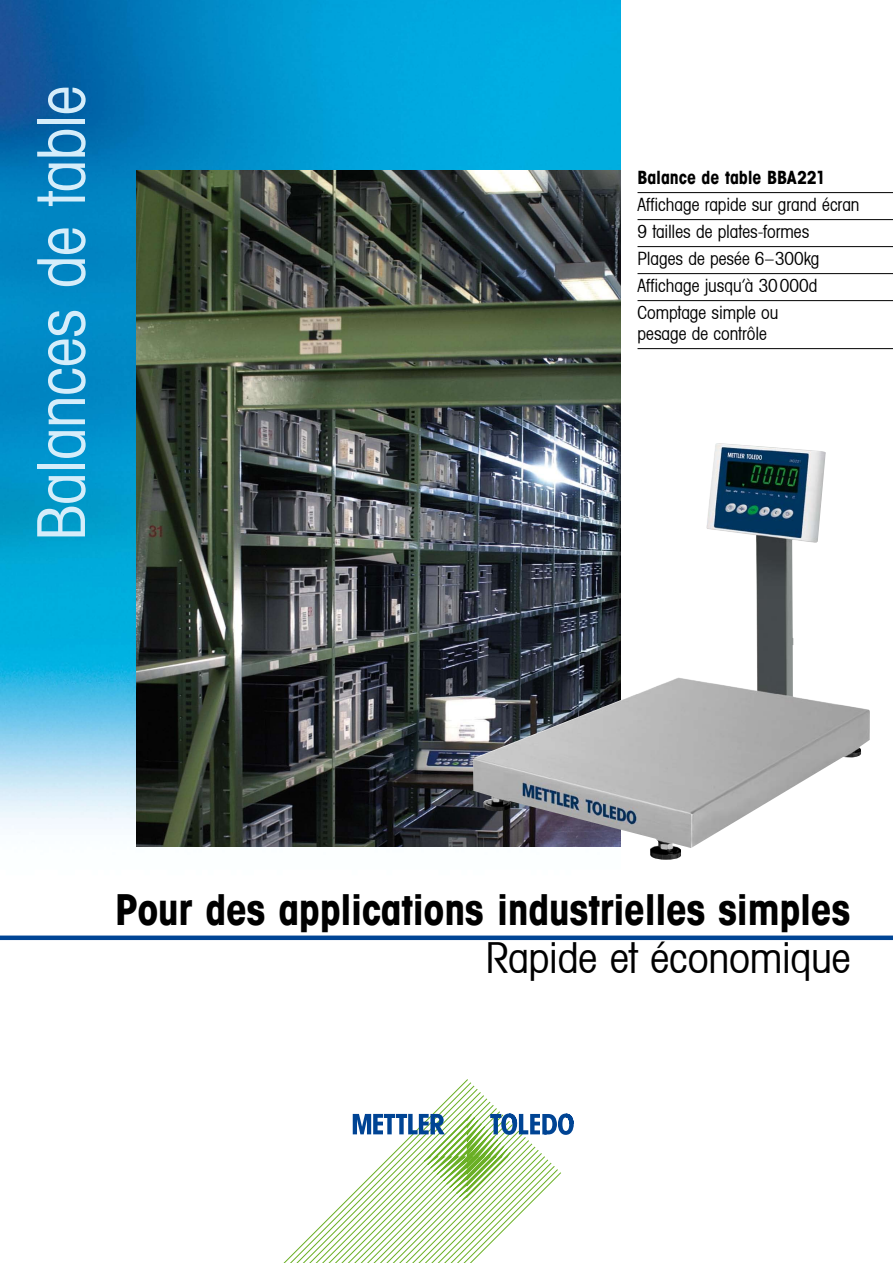
<style>
.page{position:relative;width:893px;height:1263px;background:#fff}
.page>*{position:absolute;margin:0;border:0;box-sizing:border-box;transform-origin:0 0}
.t1{font:condensed 66px "Avant Garde";letter-spacing:-.015em;color:#d5edfa}
.t2{font:700 condensed 42px "Avant Garde";letter-spacing:-.01em;color:#000}
.t3{font:condensed 42px "Avant Garde";letter-spacing:-.01em;color:#000}
.t4{font:condensed 18px/27px "Avant Garde";color:#000;scale:.96 1}
.t5{font:700 condensed 18px "Avant Garde";letter-spacing:-.005em;color:#000}
</style>
<div class="page">
<img style="left:0;top:0;width:621px;height:829px">
<div style="left:0;top:935px;width:893px;height:5px;background:#004595"></div>
<svg style="left:283px;top:1079px;width:250px;height:184px"></svg>
<svg style="left:353px;top:1113px;width:221px;height:88px"></svg>
<hr style="left:637px;top:192px;width:256px;height:1px;background:#000">
<hr style="left:637px;top:219px;width:256px;height:1px;background:#000">
<hr style="left:637px;top:246px;width:256px;height:1px;background:#000">
<hr style="left:637px;top:273px;width:256px;height:1px;background:#000">
<hr style="left:637px;top:300px;width:256px;height:1px;background:#000">
<hr style="left:637px;top:348px;width:256px;height:1px;background:#000">
<img style="left:136px;top:171px;width:485px;height:676px">
<img style="left:473px;top:442px;width:397px;height:418px">
<h1 class="t1" style="left:20px;top:541px;width:457px;rotate:-90deg">Balances de table</h1>
<p class="t5" style="left:637px;top:166px;width:190px">Balance de table BBA221</p>
<p class="t4" style="left:637px;top:190px;width:233px">Affichage rapide sur grand écran<br>9 tailles de plates-formes<br>Plages de pesée 6–300kg<br>Affichage jusqu’à 30000d<br>Comptage simple ou</p>
<p class="t4" style="left:637px;top:319px;width:136px">pesage de contrôle</p>
<h2 class="t2" style="left:115px;top:883px;width:737px">Pour des applications industrielles simples</h2>
<h2 class="t3" style="left:486px;top:932px;width:366px">Rapide et économique</h2>
</div>
